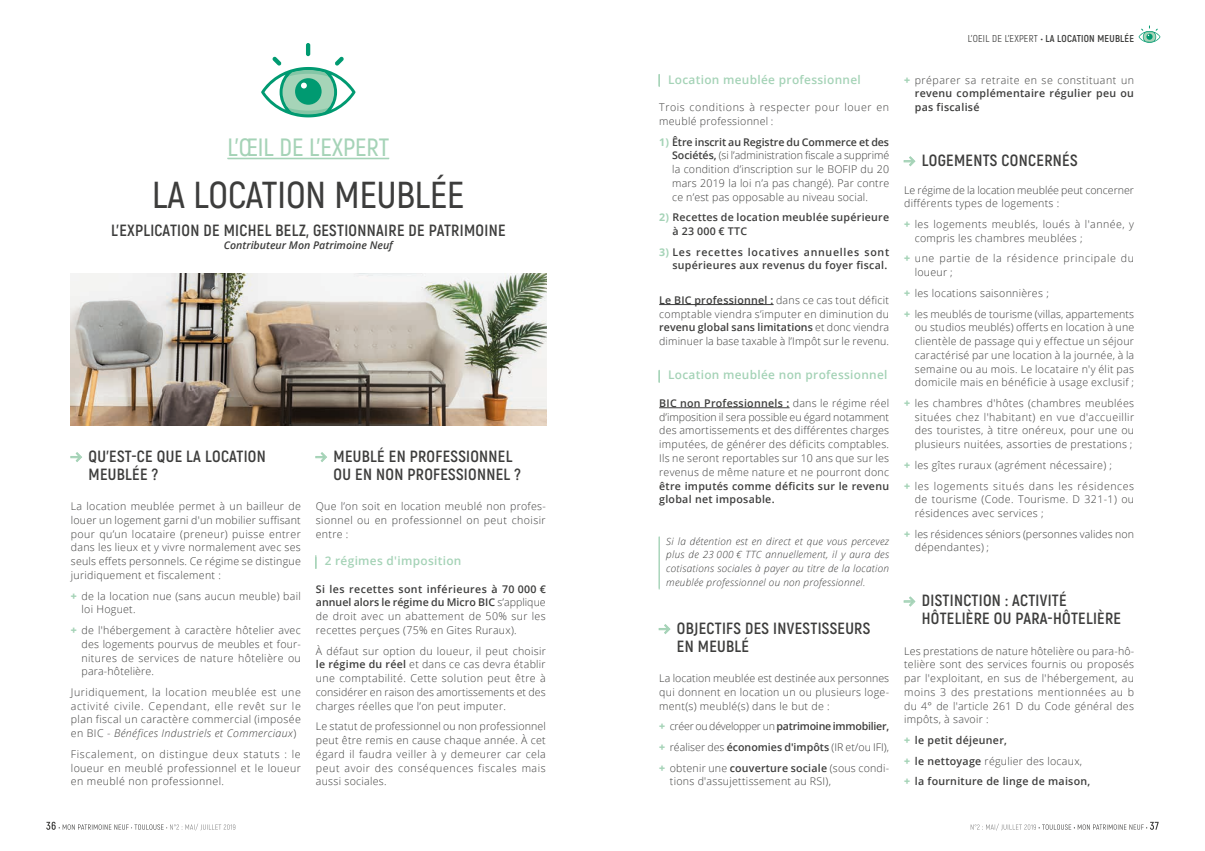
<style>
.page{position:relative;width:1205px;height:851px;background:#fff}
.page>*{position:absolute;margin:0;border:0;box-sizing:border-box;transform-origin:0 0}
.t1{font:600 37.5px "Akrobat";color:#3d3d3c}
.t2{font:600 25px "Akrobat";color:#a5d3b7}
.t3{font:700 16.25px/17.5px "Akrobat";letter-spacing:.02em;color:#3d3d3c}
.t4{font:600 11.88px "Open Sans";letter-spacing:.025em;color:#a5d3b7}
.t5{font:300 10.62px/13.8px "Open Sans";letter-spacing:.025em;color:#3d3d3c;text-align:justify}
.t6{font:600 10.62px/13.8px "Open Sans";letter-spacing:.025em;color:#3d3d3c}
.t7{font:300 10.62px/20.6px "Open Sans";letter-spacing:.05em;color:#3d3d3c}
.t8{font:600 10.62px/13.8px "Open Sans";letter-spacing:.045em;color:#3d3d3c;text-align:right}
.t9{font:300 10.62px/13.8px "Open Sans";color:#3d3d3c}
.t10{font:300 10.62px/13.8px "Open Sans";letter-spacing:.055em;color:#3d3d3c}
.t11{font:300 10.62px/13.8px "Open Sans";letter-spacing:.06em;color:#3d3d3c}
.t12{font:italic 600 10.62px "Open Sans";color:#3d3d3c}
.t13{font:italic 300 10px/13.8px "Open Sans";letter-spacing:.025em;color:#3d3d3c;text-align:justify}
.t14{font:700 10px "Akrobat";letter-spacing:.025em;color:#3d3d3c}
.s1{font-family:"Casper";font-weight:400;color:#a5d3b7}
.s2{font-weight:800;color:#a5d3b7}
.s3{font-style:italic}
.s4{font-weight:600}
.s5{font-weight:700;color:#a5d3b7}
.s6{font-weight:400}
.s7{font-weight:300}
</style>
<div class="page">
<svg style="left:46px;top:821px;width:189px;height:9px"></svg>
<svg style="left:970px;top:821px;width:188px;height:9px"></svg>
<hr style="left:227px;top:158px;width:162px;height:1px;background:#a5d3b7">
<hr style="left:659px;top:304px;width:114px;height:1px;background:#3d3d3c">
<hr style="left:659px;top:407px;width:130px;height:1px;background:#3d3d3c">
<svg style="left:659px;top:624px;width:11px;height:10px"></svg>
<svg style="left:315px;top:452px;width:12px;height:10px"></svg>
<svg style="left:904px;top:156px;width:11px;height:10px"></svg>
<svg style="left:904px;top:596px;width:11px;height:10px"></svg>
<hr style="left:306px;top:43px;width:4px;height:13px;background:#009a71;border-radius:2px">
<svg style="left:261px;top:57px;width:94px;height:60px"></svg>
<svg style="left:1138px;top:25px;width:22px;height:18px"></svg>
<svg style="left:70px;top:452px;width:12px;height:10px"></svg>
<svg style="left:658px;top:370px;width:2px;height:12px"></svg>
<svg style="left:658px;top:74px;width:2px;height:12px"></svg>
<svg style="left:315px;top:555px;width:1px;height:13px"></svg>
<hr style="left:659px;top:536px;width:1px;height:53px;background:#a5d3b7">
<img style="left:71px;top:273px;width:475px;height:152px">
<h2 class="t2" style="left:227px;top:132px;width:163px">L’ŒIL DE L’EXPERT</h2>
<h1 class="t1" style="left:152px;top:171px;width:314px">LA LOCATION MEUBLÉE</h1>
<h3 class="t3" style="left:111px;top:221px;width:396px">L'EXPLICATION DE MICHEL BELZ, GESTIONNAIRE DE PATRIMOINE</h3>
<p class="t12" style="left:224px;top:238px;width:171px">Contributeur Mon Patrimoine Neuf</p>
<h3 class="t3" style="left:89px;top:447px;width:179px;text-indent:-18px"><span class="s1">→</span> QU'EST-CE QUE LA LOCATION<br>MEUBLÉE ?</h3>
<p class="t5" style="left:71px;top:499px;width:231px">La location meublée permet à un bailleur de louer un logement garni d'un mobilier suffisant pour qu’un locataire (preneur) puisse entrer dans les lieux et y vivre normalement avec ses seuls effets personnels. Ce régime se distingue juridiquement et fiscalement :</p>
<p class="t5" style="left:82px;top:588px;width:221px;text-indent:-11px"><span class="s2">+</span> de la location nue (sans aucun meuble) bail loi Hoguet.</p>
<p class="t5" style="left:82px;top:623px;width:221px;text-indent:-11px"><span class="s2">+</span> de l'hébergement à caractère hôtelier avec des logements pourvus de meubles et four&shy;nitures de services de nature hôtelière ou para-hôtelière.</p>
<p class="t5" style="left:71px;top:684px;width:231px">Juridiquement, la location meublée est une activité civile. Cependant, elle revêt sur le plan fiscal un caractère commercial (imposée en BIC - <span class="s3">Bénéfices Industriels et Commerciaux</span>)</p>
<p class="t5" style="left:71px;top:746px;width:231px">Fiscalement, on distingue deux statuts : le loueur en meublé professionnel et le loueur en meublé non professionnel.</p>
<h3 class="t3" style="left:333px;top:447px;width:189px;text-indent:-18px"><span class="s1">→</span> MEUBLÉ EN PROFESSIONNEL<br>OU EN NON PROFESSIONNEL ?</h3>
<p class="t5" style="left:316px;top:499px;width:231px">Que l’on soit en location meublé non profes&shy;sionnel ou en professionnel on peut choisir entre :</p>
<p class="t4" style="left:325px;top:552px;width:138px">2 régimes d'imposition</p>
<p class="t5" style="left:316px;top:581px;width:231px"><span class="s4">Si les recettes sont inférieures à 70 000 € annuel alors le régime du Micro BIC</span> s’applique de droit avec un abattement de 50% sur les recettes perçues (75% en Gites Ruraux).</p>
<p class="t5" style="left:316px;top:643px;width:231px">À défaut sur option du loueur, il peut choisir <span class="s4">le régime du réel</span> et dans ce cas devra établir une comptabilité. Cette solution peut être à considérer en raison des amortissements et des charges réelles que l’on peut imputer.</p>
<p class="t5" style="left:316px;top:719px;width:231px">Le statut de professionnel ou non professionnel peut être remis en cause chaque année. À cet égard il faudra veiller à y demeurer car cela peut avoir des conséquences fiscales mais aussi sociales.</p>
<p class="t4" style="left:668px;top:71px;width:194px">Location meublée professionnel</p>
<p class="t10" style="left:659px;top:100px;width:231px">Trois conditions à respecter pour louer en meublé professionnel :</p>
<p class="t5" style="left:672px;top:134px;width:219px;text-indent:-13px"><span class="s5">1)</span> <span class="s4">Être inscrit au Registre du Commerce et des Sociétés,</span> (si l’administration fiscale a supprimé la condition d’inscription sur le BOFIP du 20 mars 2019 la loi n’a pas changé). Par contre ce n’est pas opposable au niveau social.</p>
<p class="t6" style="left:672px;top:210px;width:218px;text-indent:-13px"><span class="s5">2)</span> Recettes de location meublée supérieure à 23 000 € TTC</p>
<p class="t8" style="left:659px;top:244px;width:231px"><span class="s5">3)</span> Les recettes locatives annuelles sont supérieures aux revenus du foyer fiscal.</p>
<p class="t5" style="left:659px;top:293px;width:231px"><span class="s4">Le BIC professionnel :</span> dans ce cas tout déficit comptable viendra s’imputer en diminution du <span class="s4">revenu global sans limitations</span> et donc viendra diminuer la base taxable à l’Impôt sur le revenu.</p>
<p class="t4" style="left:668px;top:367px;width:221px">Location meublée non professionnel</p>
<p class="t5" style="left:659px;top:396px;width:231px"><span class="s4">BIC non Professionnels :</span> dans le régime réel d’imposition il sera possible eu égard notamment des amortissements et des différentes charges imputées, de générer des déficits comptables.<br>Ils ne seront reportables sur 10 ans que sur les revenus de même nature et ne pourront donc</p>
<p class="t6" style="left:659px;top:478px;width:231px">être imputés comme déficits sur le revenu global net imposable.</p>
<p class="t13" style="left:666px;top:533px;width:224px">Si la détention est en direct et que vous percevez plus de 23 000 € TTC annuellement, il y aura des cotisations sociales à payer au titre de la location meublée professionnel ou non professionnel.</p>
<h3 class="t3" style="left:677px;top:619px;width:195px;text-indent:-18px"><span class="s1">→</span> OBJECTIFS DES INVESTISSEURS<br>EN MEUBLÉ</h3>
<p class="t5" style="left:659px;top:671px;width:231px">La location meublée est destinée aux personnes qui donnent en location un ou plusieurs loge&shy;ment(s) meublé(s) dans le but de :</p>
<p class="t5" style="left:659px;top:715px;width:231px;line-height:20.6px"><span class="s2">+</span> créer ou développer un <span class="s4">patrimoine immobilier, </span><span class="s2">+</span> réaliser des <span class="s4">économies d'impôts</span> (IR et/ou IFI), <span class="s2">+</span> obtenir une <span class="s4">couverture sociale</span> (sous condi-</p>
<p class="t5" style="left:670px;top:774px;width:163px">tions d'assujettissement au RSI),</p>
<p class="t14" style="left:968px;top:32px;width:168px"><span class="s6">L’OEIL DE L’EXPERT</span> • LA LOCATION MEUBLÉE</p>
<p class="t6" style="left:915px;top:73px;width:221px;text-align:justify;text-indent:-11px"><span class="s2">+</span> <span class="s7">préparer sa retraite en se constituant un </span>revenu complémentaire régulier peu ou pas fiscalisé</p>
<h3 class="t3" style="left:904px;top:152px;width:175px"><span class="s1">→</span> LOGEMENTS CONCERNÉS</h3>
<p class="t9" style="left:904px;top:183px;width:231px">Le régime de la location meublée peut concerner différents types de logements :</p>
<p class="t5" style="left:915px;top:217px;width:221px;text-indent:-11px"><span class="s2">+</span> les logements meublés, loués à l'année, y compris les chambres meublées ;</p>
<p class="t11" style="left:915px;top:251px;width:221px;text-indent:-11px"><span class="s2">+</span> une partie de la résidence principale du loueur ;</p>
<p class="t5" style="left:904px;top:282px;width:231px;line-height:20.6px"><span class="s2">+</span> les locations saisonnières ;<br><span class="s2">+</span> les meublés de tourisme (villas, appartements</p>
<p class="t5" style="left:915px;top:320px;width:221px">ou studios meublés) offerts en location à une clientèle de passage qui y effectue un séjour caractérisé par une location à la journée, à la semaine ou au mois. Le locataire n'y élit pas domicile mais en bénéficie à usage exclusif ;</p>
<p class="t5" style="left:915px;top:396px;width:221px;text-indent:-11px"><span class="s2">+</span> les chambres d'hôtes (chambres meublées situées chez l'habitant) en vue d'accueillir des touristes, à titre onéreux, pour une ou plusieurs nuitées, assorties de prestations ;</p>
<p class="t7" style="left:904px;top:454px;width:231px"><span class="s2">+</span> les gîtes ruraux (agrément nécessaire) ;<br><span class="s2">+</span> les logements situés dans les résidences</p>
<p class="t5" style="left:915px;top:492px;width:221px">de tourisme (Code. Tourisme. D 321-1) ou résidences avec services ;</p>
<p class="t5" style="left:915px;top:526px;width:221px;text-indent:-11px"><span class="s2">+</span> les résidences séniors (personnes valides non dépendantes) ;</p>
<h3 class="t3" style="left:922px;top:592px;width:201px;text-indent:-18px"><span class="s1">→</span> DISTINCTION : ACTIVITÉ<br>HÔTELIÈRE OU PARA-HÔTELIÈRE</h3>
<p class="t5" style="left:904px;top:643px;width:232px">Les prestations de nature hôtelière ou para-hô&shy;telière sont des services fournis ou proposés par l'exploitant, en sus de l'hébergement, au moins 3 des prestations mentionnées au b du 4° de l'article 261 D du Code général des impôts, à savoir :</p>
<p class="t6" style="left:904px;top:729px;width:188px;line-height:20.6px"><span class="s2">+</span> le petit déjeuner,<br><span class="s2">+</span> le nettoyage <span class="s7">régulier des locaux, </span><span class="s2">+</span> la fourniture de linge de maison,</p>
</div>
